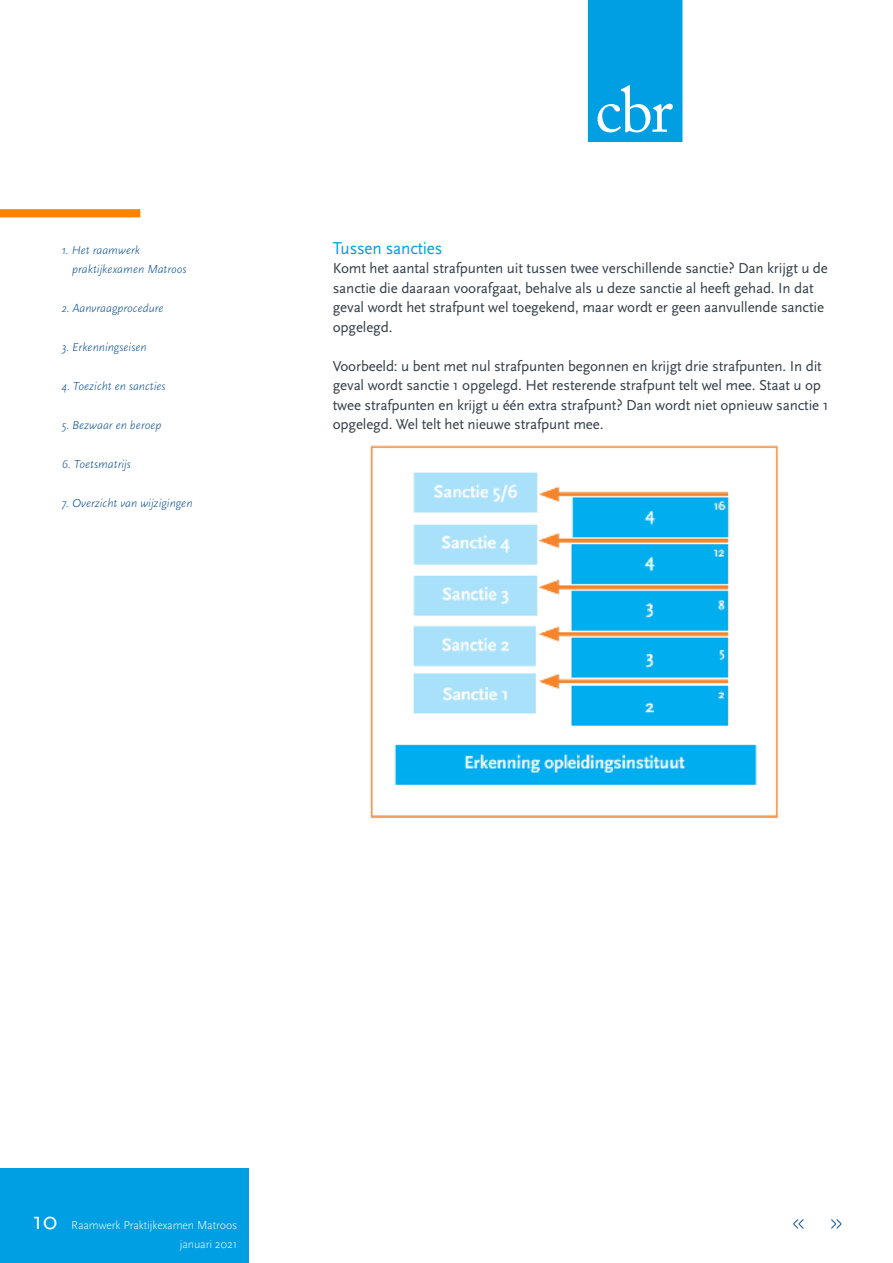
<style>
.page{position:relative;width:893px;height:1263px;background:#fff}
.page>*{position:absolute;margin:0;border:0;box-sizing:border-box;transform-origin:0 0}
.t1{font:25.5px "Scala Sans Pro";color:#fff}
.t2{font:21.45px "Scala Sans Pro";color:#02498d;scale:.45 1}
.t3{font:18px "Scala Sans Pro";letter-spacing:-.01em;color:#009fe3;scale:.95 1}
.t4{font:15px/19.5px "Scala Sans Pro";letter-spacing:-.01em;color:#333d47}
.t5{font:italic 300 12px/19.5px "Scala Sans Pro";color:#02498d}
.t6{font:300 12px/19.5px "Scala Sans Pro";letter-spacing:-.01em;color:#fff;text-align:right}
.s1{font-size:9.9px;color:#333d47}
</style>
<div class="page">
<div style="left:0;top:1168px;width:249px;height:95px;background:#009fe3"></div>
<svg style="left:588px;top:0;width:94px;height:142px;background:#0fa4e4"></svg>
<div style="left:0;top:209px;width:140px;height:8px;background:#ff8300"></div>
<img style="left:370px;top:445px;width:409px;height:373px">
<p class="t5" style="left:72px;top:239px;width:116px;text-indent:-11px">1. Het raamwerk praktijkexamen Matroos</p>
<p class="t5" style="left:62px;top:298px;width:103px">2. Aanvraagprocedure</p>
<p class="t5" style="left:62px;top:337px;width:86px">3. Erkenningseisen</p>
<p class="t5" style="left:62px;top:376px;width:105px">4. Toezicht en sancties</p>
<p class="t5" style="left:62px;top:415px;width:101px">5. Bezwaar en beroep</p>
<p class="t5" style="left:62px;top:454px;width:71px">6. Toetsmatrijs</p>
<p class="t5" style="left:62px;top:493px;width:132px">7. Overzicht van wijzigingen</p>
<p class="t3" style="left:333px;top:236px;width:117px">Tussen sancties</p>
<p class="t4" style="left:333px;top:258px;width:497px">Komt het aantal strafpunten uit tussen twee verschillende sanctie? Dan krijgt u de sanctie die daaraan voorafgaat, behalve als u deze sanctie al heeft gehad. In dat geval wordt het strafpunt wel toegekend, maar wordt er geen aanvullende sanctie opgelegd.</p>
<p class="t4" style="left:333px;top:355px;width:497px">Voorbeeld: u bent met nul strafpunten begonnen en krijgt drie strafpunten. In dit geval wordt sanctie 1 opgelegd. Het resterende strafpunt telt wel mee. Staat u op twee strafpunten en krijgt u één extra strafpunt? Dan wordt niet opnieuw sanctie 1 opgelegd. Wel telt het nieuwe strafpunt mee.</p>
<h1 class="t1" style="left:33px;top:1203px;width:26px">10</h1>
<h2 class="t2" style="left:793px;top:1207px;width:110px">&lt;&lt; <span class="s1">[of]</span> &gt;&gt;</h2>
<p class="t6" style="left:71px;top:1214px;width:168px">Raamwerk Praktijkexamen Matroos januari 2021</p>
</div>
